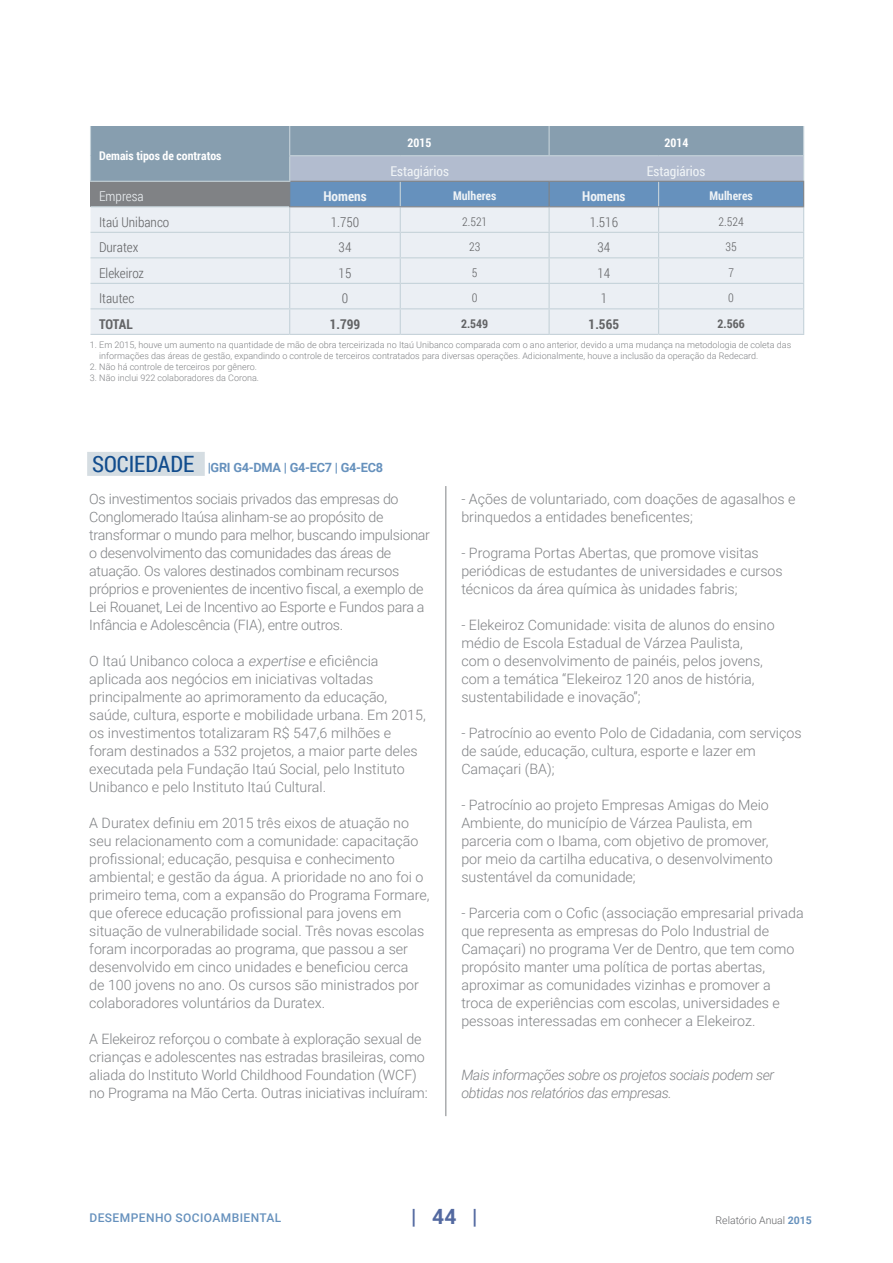
<style>
.page{position:relative;width:893px;height:1263px;background:#fff}
.page>*{position:absolute;margin:0;border:0;box-sizing:border-box;transform-origin:0 0}
.t1{font:700 21px "Roboto";color:#5369a0}
.t2{font:300 14.25px/18px "Roboto";color:#808285}
.t3{font:300 14.25px/18px "Roboto";letter-spacing:-.02em;color:#808285}
.t4{font:italic 300 14.25px/18px "Roboto";letter-spacing:-.03em;color:#808285}
.t5{font:300 13.5px "Roboto Condensed";color:#636466}
.t6{font:13.5px "Roboto Condensed";color:#eff3f6}
.t7{font:700 13.5px "Roboto Condensed";color:#636466}
.t8{font:700 13.5px "Roboto Condensed";color:#eff3f6}
.t9{font:300 13.5px "Roboto Condensed";color:#eff3f6}
.t10{font:700 12.75px "Roboto";letter-spacing:-.02em;color:#6691bd}
.t11{font:700 12px "Roboto Condensed";color:#fff}
.t12{font:500 12px "Roboto";letter-spacing:.035em;color:#6691bd}
.t13{font:300 12px "Roboto Condensed";color:#636466}
.t14{font:700 12px "Roboto Condensed";color:#eff3f6}
.t15{font:700 12px "Roboto Condensed";color:#636466}
.t16{font:300 10.5px "Roboto";color:#636466}
.t17{font:300 9px/10.8px "Roboto";color:#808285}
.s1{font-family:"Roboto Condensed";font-weight:400;font-size:22.5px;color:#114c8d}
.s2{font-style:italic}
.s3{font-weight:700;color:#6691bd}
</style>
<div class="page">
<div style="left:91px;top:126px;width:199px;height:55px;background:#879eaf"></div>
<div style="left:91px;top:181px;width:199px;height:26px;background:#808285"></div>
<div style="left:91px;top:207px;width:198px;height:127px;background:#ebeff4"></div>
<hr style="left:91px;top:206px;width:198px;height:1px;background:#c5d2d9">
<hr style="left:91px;top:232px;width:199px;height:1px;background:#c5d2d9">
<hr style="left:91px;top:257px;width:199px;height:1px;background:#c5d2d9">
<hr style="left:91px;top:283px;width:199px;height:1px;background:#c5d2d9">
<hr style="left:91px;top:308px;width:199px;height:1px;background:#c5d2d9">
<hr style="left:91px;top:334px;width:199px;height:1px;background:#c5d2d9">
<hr style="left:290px;top:334px;width:110px;height:1px;background:#c5d2d9">
<hr style="left:400px;top:334px;width:149px;height:1px;background:#c5d2d9">
<hr style="left:549px;top:334px;width:110px;height:1px;background:#c5d2d9">
<hr style="left:659px;top:334px;width:145px;height:1px;background:#c5d2d9">
<hr style="left:90px;top:126px;width:1px;height:30px;background:#c5d2d9">
<svg style="left:90px;top:156px;width:1px;height:25px"></svg>
<svg style="left:289px;top:126px;width:515px;height:208px;background:#c4d0dd"></svg>
<hr style="left:90px;top:181px;width:200px;height:1px;background:#c5d2d9">
<div style="left:87px;top:452px;width:118px;height:24px;background:#d5dde2"></div>
<hr style="left:446px;top:486px;width:1px;height:630px;background:#808285">
<p class="t11" style="left:99px;top:147px;width:124px">Demais tipos de contratos</p>
<p class="t11" style="left:407px;top:134px;width:25px">2015</p>
<p class="t11" style="left:664px;top:134px;width:25px">2014</p>
<p class="t6" style="left:390px;top:161px;width:60px">Estagiários</p>
<p class="t6" style="left:647px;top:161px;width:60px">Estagiários</p>
<p class="t9" style="left:99px;top:187px;width:46px">Empresa</p>
<p class="t8" style="left:323px;top:187px;width:45px">Homens</p>
<p class="t14" style="left:453px;top:188px;width:45px">Mulheres</p>
<p class="t8" style="left:582px;top:187px;width:45px">Homens</p>
<p class="t14" style="left:710px;top:188px;width:45px">Mulheres</p>
<p class="t5" style="left:99px;top:212px;width:72px">Itaú Unibanco</p>
<p class="t5" style="left:331px;top:212px;width:30px">1.750</p>
<p class="t13" style="left:462px;top:213px;width:27px">2.521</p>
<p class="t5" style="left:590px;top:212px;width:30px">1.516</p>
<p class="t13" style="left:719px;top:213px;width:27px">2.524</p>
<p class="t5" style="left:99px;top:238px;width:41px">Duratex</p>
<p class="t5" style="left:339px;top:238px;width:14px">34</p>
<p class="t13" style="left:469px;top:239px;width:13px">23</p>
<p class="t5" style="left:597px;top:238px;width:14px">34</p>
<p class="t13" style="left:725px;top:239px;width:13px">35</p>
<p class="t5" style="left:99px;top:263px;width:47px">Elekeiroz</p>
<p class="t5" style="left:339px;top:263px;width:14px">15</p>
<p class="t13" style="left:472px;top:264px;width:7px">5</p>
<p class="t5" style="left:597px;top:263px;width:14px">14</p>
<p class="t13" style="left:728px;top:264px;width:7px">7</p>
<p class="t5" style="left:99px;top:289px;width:37px">Itautec</p>
<p class="t5" style="left:342px;top:289px;width:8px">0</p>
<p class="t13" style="left:472px;top:290px;width:7px">0</p>
<p class="t5" style="left:601px;top:289px;width:8px">1</p>
<p class="t13" style="left:728px;top:290px;width:7px">0</p>
<p class="t7" style="left:99px;top:314px;width:35px">TOTAL</p>
<p class="t7" style="left:330px;top:314px;width:32px">1.799</p>
<p class="t15" style="left:461px;top:315px;width:29px">2.549</p>
<p class="t7" style="left:589px;top:314px;width:32px">1.565</p>
<p class="t15" style="left:718px;top:315px;width:29px">2.566</p>
<p class="t17" style="left:99px;top:339px;width:693px;text-indent:-9px">1. Em 2015, houve um aumento na quantidade de mão de obra terceirizada no Itaú Unibanco comparada com o ano anterior, devido a uma mudança na metodologia de coleta das informações das áreas de gestão, expandindo o controle de terceiros contratados para diversas operações. Adicionalmente, houve a inclusão da operação da Redecard.</p>
<p class="t17" style="left:90px;top:361px;width:169px">2. Não há controle de terceiros por gênero.</p>
<p class="t17" style="left:90px;top:372px;width:171px">3. Não inclui 922 colaboradores da Corona.</p>
<p class="t10" style="left:92px;top:459px;width:293px"><span class="s1">SOCIEDADE</span> |GRI G4-DMA | G4-EC7 | G4-EC8</p>
<p class="t3" style="left:89px;top:489px;width:342px">Os investimentos sociais privados das empresas do Conglomerado Itaúsa alinham-se ao propósito de transformar o mundo para melhor, buscando impulsionar o desenvolvimento das comunidades das áreas de atuação. Os valores destinados combinam recursos próprios e provenientes de incentivo fiscal, a exemplo de Lei Rouanet, Lei de Incentivo ao Esporte e Fundos para a Infância e Adolescência (FIA), entre outros.</p>
<p class="t2" style="left:89px;top:651px;width:338px">O Itaú Unibanco coloca a <span class="s2">expertise</span> e eficiência aplicada aos negócios em iniciativas voltadas principalmente ao aprimoramento da educação, saúde, cultura, esporte e mobilidade urbana. Em 2015, os investimentos totalizaram R$ 547,6 milhões e foram destinados a 532 projetos, a maior parte deles executada pela Fundação Itaú Social, pelo Instituto Unibanco e pelo Instituto Itaú Cultural.</p>
<p class="t2" style="left:89px;top:813px;width:342px">A Duratex definiu em 2015 três eixos de atuação no seu relacionamento com a comunidade: capacitação profissional; educação, pesquisa e conhecimento ambiental; e gestão da água. A prioridade no ano foi o primeiro tema, com a expansão do Programa Formare, que oferece educação profissional para jovens em situação de vulnerabilidade social. Três novas escolas foram incorporadas ao programa, que passou a ser desenvolvido em cinco unidades e beneficiou cerca<br>de 100 jovens no ano. Os cursos são ministrados por colaboradores voluntários da Duratex.</p>
<p class="t2" style="left:89px;top:1029px;width:340px">A Elekeiroz reforçou o combate à exploração sexual de crianças e adolescentes nas estradas brasileiras, como aliada do Instituto World Childhood Foundation (WCF) no Programa na Mão Certa. Outras iniciativas incluíram:</p>
<p class="t2" style="left:461px;top:489px;width:336px">- Ações de voluntariado, com doações de agasalhos e brinquedos a entidades beneficentes;</p>
<p class="t2" style="left:461px;top:543px;width:323px">- Programa Portas Abertas, que promove visitas periódicas de estudantes de universidades e cursos técnicos da área química às unidades fabris;</p>
<p class="t2" style="left:461px;top:615px;width:315px">- Elekeiroz Comunidade: visita de alunos do ensino médio de Escola Estadual de Várzea Paulista,<br>com o desenvolvimento de painéis, pelos jovens, com a temática “Elekeiroz 120 anos de história, sustentabilidade e inovação”;</p>
<p class="t2" style="left:461px;top:723px;width:342px">- Patrocínio ao evento Polo de Cidadania, com serviços de saúde, educação, cultura, esporte e lazer em<br>Camaçari (BA);</p>
<p class="t2" style="left:461px;top:795px;width:313px">- Patrocínio ao projeto Empresas Amigas do Meio Ambiente, do município de Várzea Paulista, em parceria com o Ibama, com objetivo de promover, por meio da cartilha educativa, o desenvolvimento sustentável da comunidade;</p>
<p class="t2" style="left:461px;top:903px;width:344px">- Parceria com o Cofic (associação empresarial privada que representa as empresas do Polo Industrial de Camaçari) no programa Ver de Dentro, que tem como propósito manter uma política de portas abertas, aproximar as comunidades vizinhas e promover a troca de experiências com escolas, universidades e pessoas interessadas em conhecer a Elekeiroz.</p>
<p class="t4" style="left:461px;top:1065px;width:314px">Mais informações sobre os projetos sociais podem ser obtidas nos relatórios das empresas.</p>
<p class="t12" style="left:90px;top:1210px;width:193px">DESEMPENHO SOCIOAMBIENTAL</p>
<h1 class="t1" style="left:411px;top:1201px;width:68px">| 44 |</h1>
<p class="t16" style="left:716px;top:1212px;width:98px">Relatório Anual <span class="s3">2015</span></p>
</div>
